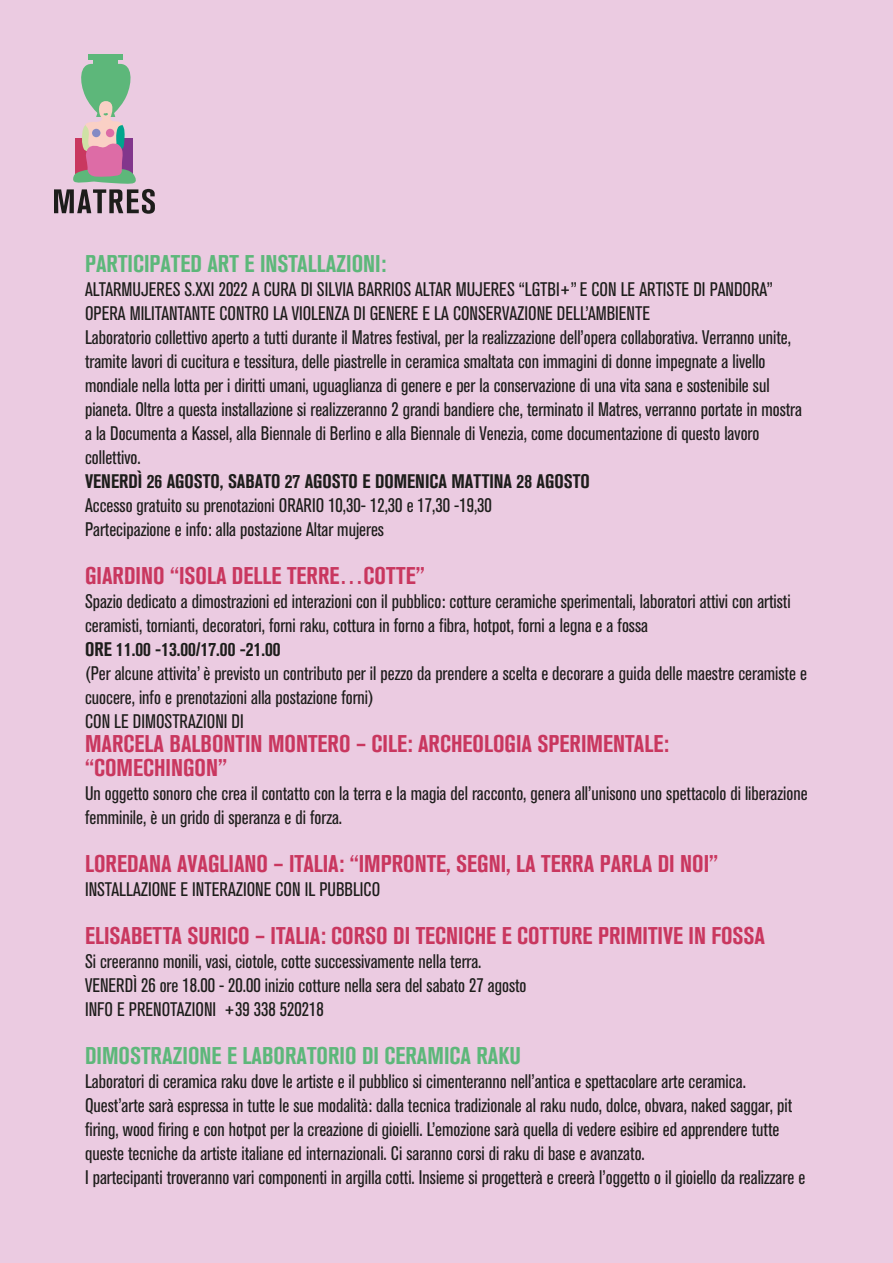
<style>
.page{position:relative;width:893px;height:1263px;background:#ebcbe1}
.page>*{position:absolute;margin:0;border:0;box-sizing:border-box;transform-origin:0 0}
.t1{font:700 condensed 24px/24px "Akzidenz Grotesk BQ";color:#c9375f}
.t2{font:700 condensed 24px "Akzidenz Grotesk BQ";color:#5db77a}
.t3{font:condensed 19.5px/24px "Akzidenz Grotesk BQ";color:#1d1d1b}
.t4{font:700 condensed 19.5px "Akzidenz Grotesk BQ";color:#1d1d1b}
</style>
<div class="page">
<div style="left:93px;top:58px;width:25px;height:7px;background:#5db77a"></div>
<div style="left:88px;top:54px;width:35px;height:5px;background:#5db77a"></div>
<svg style="left:54px;top:64px;width:101px;height:150px"></svg>
<p class="t2" style="left:85px;top:250px;width:303px">PARTICIPATED ART E INSTALLAZIONI:</p>
<p class="t3" style="left:85px;top:278px;width:718px">ALTARMUJERES S.XXI 2022 A CURA DI SILVIA BARRIOS ALTAR MUJERES “LGTBI+” E CON LE ARTISTE DI PANDORA” OPERA MILITANTANTE CONTRO LA VIOLENZA DI GENERE E LA CONSERVAZIONE DELL’AMBIENTE<br>Laboratorio collettivo aperto a tutti durante il Matres festival, per la realizzazione dell’opera collaborativa. Verranno unite, tramite lavori di cucitura e tessitura, delle piastrelle in ceramica smaltata con immagini di donne impegnate a livello mondiale nella lotta per i diritti umani, uguaglianza di genere e per la conservazione di una vita sana e sostenibile sul pianeta. Oltre a questa installazione si realizzeranno 2 grandi bandiere che, terminato il Matres, verranno portate in mostra a la Documenta a Kassel, alla Biennale di Berlino e alla Biennale di Venezia, come documentazione di questo lavoro collettivo.</p>
<p class="t4" style="left:85px;top:470px;width:506px">VENERDÌ 26 AGOSTO, SABATO 27 AGOSTO E DOMENICA MATTINA 28 AGOSTO</p>
<p class="t3" style="left:85px;top:494px;width:408px">Accesso gratuito su prenotazioni ORARIO 10,30- 12,30 e 17,30 -19,30<br>Partecipazione e info: alla postazione Altar mujeres</p>
<p class="t1" style="left:85px;top:564px;width:341px">GIARDINO “ISOLA DELLE TERRE…COTTE”</p>
<p class="t3" style="left:85px;top:590px;width:707px">Spazio dedicato a dimostrazioni ed interazioni con il pubblico: cotture ceramiche sperimentali, laboratori attivi con artisti ceramisti, tornianti, decoratori, forni raku, cottura in forno a fibra, hotpot, forni a legna e a fossa</p>
<p class="t4" style="left:85px;top:638px;width:197px">ORE 11.00 -13.00/17.00 -21.00</p>
<p class="t3" style="left:85px;top:662px;width:723px">(Per alcune attivita’ è previsto un contributo per il pezzo da prendere a scelta e decorare a guida delle maestre ceramiste e cuocere, info e prenotazioni alla postazione forni)<br>CON LE DIMOSTRAZIONI DI</p>
<p class="t1" style="left:85px;top:732px;width:585px">MARCELA BALBONTIN MONTERO – CILE: ARCHEOLOGIA SPERIMENTALE: “COMECHINGON”</p>
<p class="t3" style="left:85px;top:782px;width:724px">Un oggetto sonoro che crea il contatto con la terra e la magia del racconto, genera all’unisono uno spettacolo di liberazione femminile, è un grido di speranza e di forza.</p>
<p class="t1" style="left:85px;top:852px;width:635px">LOREDANA AVAGLIANO – ITALIA: “IMPRONTE, SEGNI, LA TERRA PARLA DI NOI”</p>
<p class="t3" style="left:85px;top:878px;width:297px">INSTALLAZIONE E INTERAZIONE CON IL PUBBLICO</p>
<p class="t1" style="left:85px;top:924px;width:681px">ELISABETTA SURICO – ITALIA: CORSO DI TECNICHE E COTTURE PRIMITIVE IN FOSSA</p>
<p class="t3" style="left:85px;top:950px;width:443px">Si creeranno monili, vasi, ciotole, cotte successivamente nella terra.<br>VENERDÌ 26 ore 18.00 - 20.00 inizio cotture nella sera del sabato 27 agosto<br>INFO E PRENOTAZIONI +39 338 520218</p>
<p class="t2" style="left:85px;top:1042px;width:437px">DIMOSTRAZIONE E LABORATORIO DI CERAMICA RAKU</p>
<p class="t3" style="left:85px;top:1070px;width:722px">Laboratori di ceramica raku dove le artiste e il pubblico si cimenteranno nell’antica e spettacolare arte ceramica.<br>Quest’arte sarà espressa in tutte le sue modalità: dalla tecnica tradizionale al raku nudo, dolce, obvara, naked saggar, pit firing, wood firing e con hotpot per la creazione di gioielli. L’emozione sarà quella di vedere esibire ed apprendere tutte queste tecniche da artiste italiane ed internazionali. Ci saranno corsi di raku di base e avanzato.<br>I partecipanti troveranno vari componenti in argilla cotti. Insieme si progetterà e creerà l’oggetto o il gioiello da realizzare e</p>
</div>
